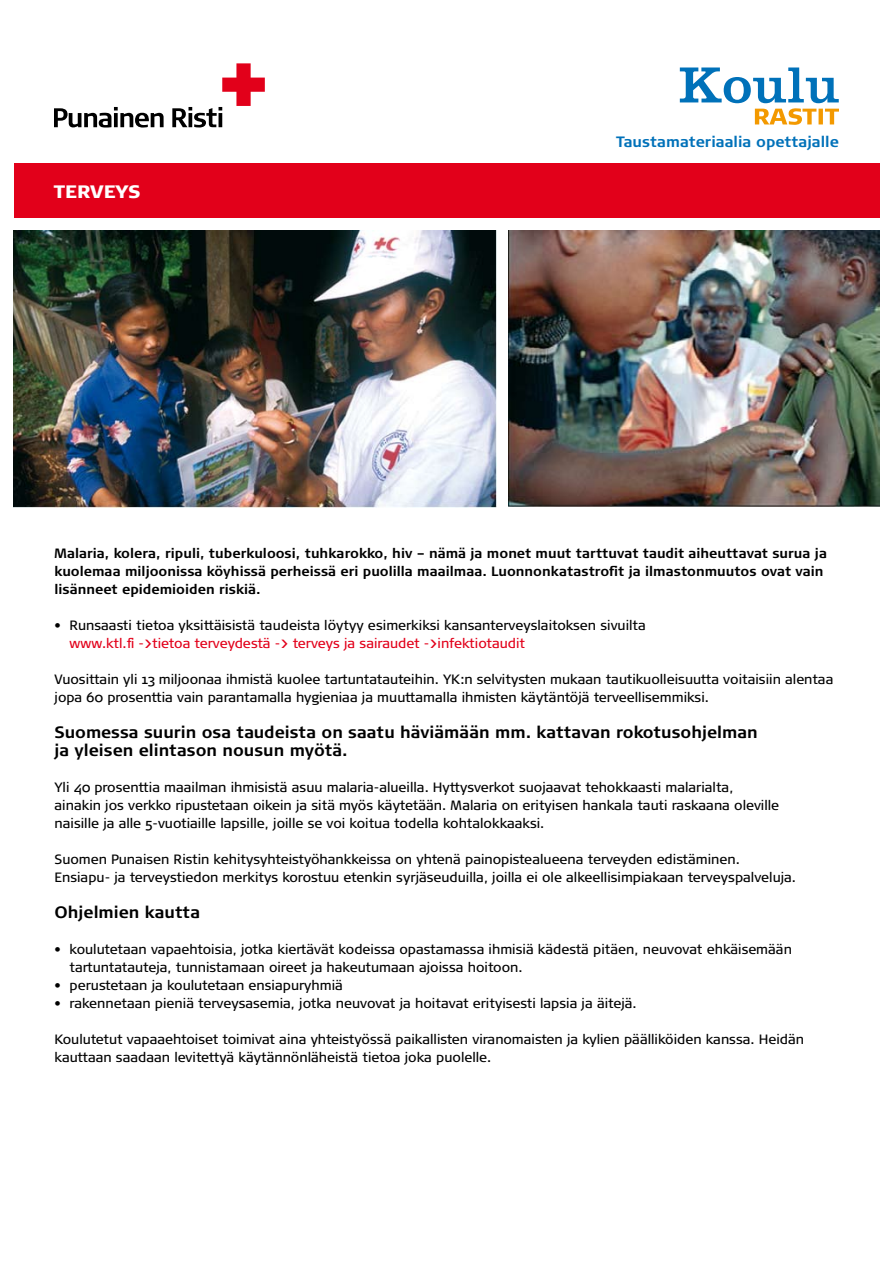
<style>
.page{position:relative;width:893px;height:1263px;background:#fff}
.page>*{position:absolute;margin:0;border:0;box-sizing:border-box;transform-origin:0 0}
.t1{font:900 18px "Signa Column";letter-spacing:-.015em;color:#fff}
.t2{font:700 16.5px/18px "Signa Normal";color:#000}
.t3{font:700 15px "Signa Normal";color:#0071b9}
.t4{font:13.5px/18px "Signa Normal";color:#000}
.t5{font:700 13.5px/18px "Signa Normal";color:#000}
.t6{font:13.5px "Signa Normal";color:#e2001a}
</style>
<div class="page">
<svg style="left:172px;top:63px;width:93px;height:64px"></svg>
<svg style="left:54px;top:107px;width:110px;height:21px"></svg>
<div style="left:14px;top:164px;width:865px;height:54px;background:#e2001a"></div>
<svg style="left:680px;top:68px;width:159px;height:57px"></svg>
<img style="left:508px;top:230px;width:371px;height:276px">
<img style="left:14px;top:230px;width:482px;height:277px">
<h1 class="t1" style="left:54px;top:180px;width:88px">TERVEYS</h1>
<p class="t3" style="left:616px;top:133px;width:224px">Taustamateriaalia opettajalle</p>
<p class="t5" style="left:55px;top:544px;width:774px">Malaria, kolera, ripuli, tuberkuloosi, tuhkarokko, hiv – nämä ja monet muut tarttuvat taudit aiheuttavat surua ja kuolemaa miljoonissa köyhissä perheissä eri puolilla maailmaa. Luonnonkatastrofit ja ilmastonmuutos ovat vain lisänneet epidemioiden riskiä.</p>
<p class="t4" style="left:55px;top:616px;width:593px">• Runsaasti tietoa yksittäisistä taudeista löytyy esimerkiksi kansanterveyslaitoksen sivuilta</p>
<p class="t6" style="left:70px;top:636px;width:457px">www.ktl.fi -&gt;tietoa terveydestä -&gt; terveys ja sairaudet -&gt;infektiotaudit</p>
<p class="t4" style="left:55px;top:670px;width:780px">Vuosittain yli 13 miljoonaa ihmistä kuolee tartuntatauteihin. YK:n selvitysten mukaan tautikuolleisuutta voitaisiin alentaa jopa 60 prosenttia vain parantamalla hygieniaa ja muuttamalla ihmisten käytäntöjä terveellisemmiksi.</p>
<p class="t2" style="left:55px;top:723px;width:705px">Suomessa suurin osa taudeista on saatu häviämään mm. kattavan rokotusohjelman ja yleisen elintason nousun myötä.</p>
<p class="t4" style="left:55px;top:778px;width:726px">Yli 40 prosenttia maailman ihmisistä asuu malaria-alueilla. Hyttysverkot suojaavat tehokkaasti malarialta, ainakin jos verkko ripustetaan oikein ja sitä myös käytetään. Malaria on erityisen hankala tauti raskaana oleville naisille ja alle 5-vuotiaille lapsille, joille se voi koitua todella kohtalokkaaksi.</p>
<p class="t4" style="left:55px;top:850px;width:743px">Suomen Punaisen Ristin kehitysyhteistyöhankkeissa on yhtenä painopistealueena terveyden edistäminen.<br>Ensiapu- ja terveystiedon merkitys korostuu etenkin syrjäseuduilla, joilla ei ole alkeellisimpiakaan terveyspalveluja.</p>
<p class="t2" style="left:55px;top:903px;width:147px">Ohjelmien kautta</p>
<p class="t4" style="left:70px;top:940px;width:724px;text-indent:-15px">• koulutetaan vapaehtoisia, jotka kiertävät kodeissa opastamassa ihmisiä kädestä pitäen, neuvovat ehkäisemään tartuntatauteja, tunnistamaan oireet ja hakeutumaan ajoissa hoitoon.</p>
<p class="t4" style="left:55px;top:976px;width:290px">• perustetaan ja koulutetaan ensiapuryhmiä</p>
<p class="t4" style="left:55px;top:994px;width:583px">• rakennetaan pieniä terveysasemia, jotka neuvovat ja hoitavat erityisesti lapsia ja äitejä.</p>
<p class="t4" style="left:55px;top:1030px;width:751px">Koulutetut vapaaehtoiset toimivat aina yhteistyössä paikallisten viranomaisten ja kylien päälliköiden kanssa. Heidän kauttaan saadaan levitettyä käytännönläheistä tietoa joka puolelle.</p>
</div>
